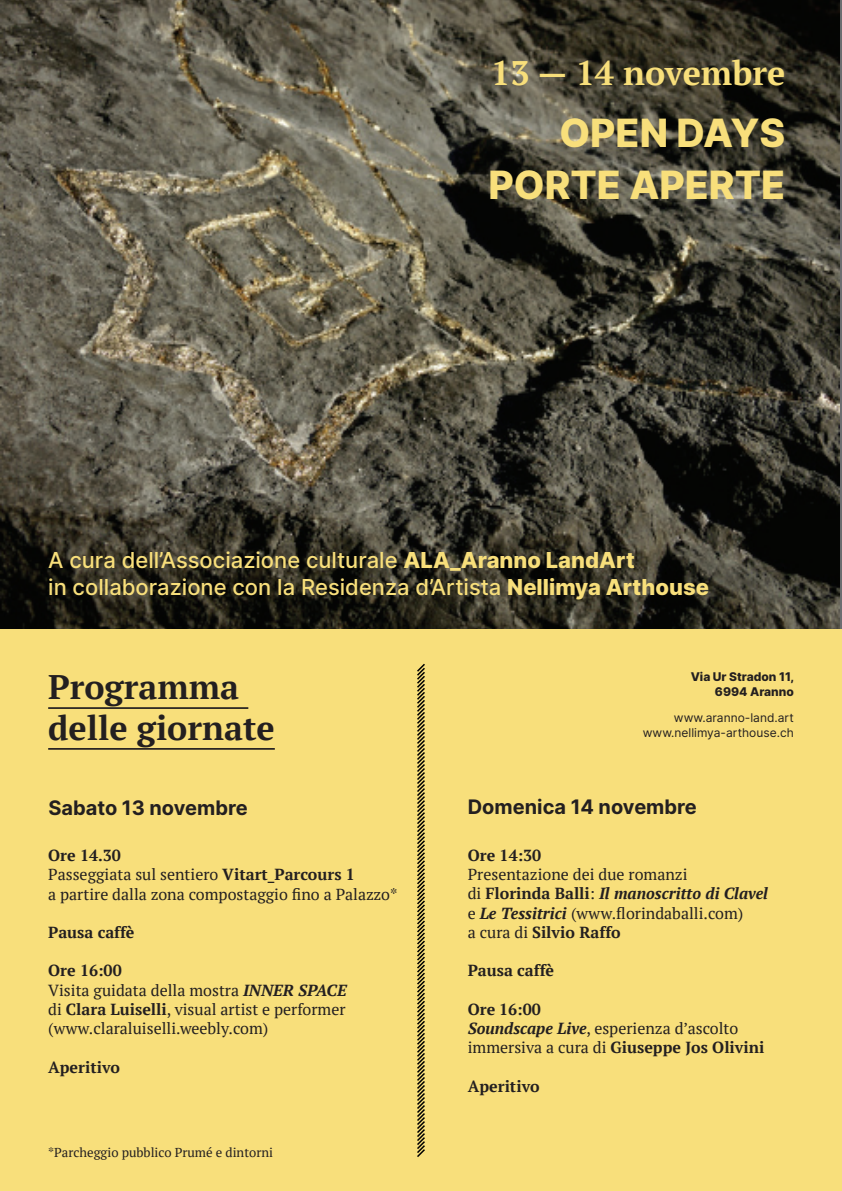
<style>
.page{position:relative;width:842px;height:1191px;background:#fff}
.page>*{position:absolute;margin:0;border:0;box-sizing:border-box;transform-origin:0 0}
.t1{font:800 39px/52px "Inter";color:#f8df7b;text-align:right}
.t2{font:700 34px/40.8px "PT Serif";color:#231f20}
.t3{font:700 34px "PT Serif";color:#f8df7b}
.t4{font:500 22px/27px "Inter";color:#f8df7b}
.t5{font:700 20px "Inter";color:#231f20}
.t6{font:16px/19.2px "PT Serif";color:#231f20}
.t7{font:700 16px "PT Serif";color:#231f20}
.t8{font:13px "PT Serif";color:#231f20}
.t9{font:12px/14.4px "Inter";color:#231f20;text-align:right}
.t10{font:800 12px/14.4px "Inter";color:#231f20;text-align:right}
.s1{font-weight:800}
.s2{font-weight:700}
.s3{font-weight:700;font-style:italic}
</style>
<div class="page">
<img style="left:0;top:0;width:840px;height:630px">
<div style="left:0;top:630px;width:842px;height:561px;background:#f8df7b"></div>
<hr style="left:48px;top:707px;width:200px;height:2px;background:#231f20">
<hr style="left:48px;top:748px;width:227px;height:1px;background:#231f20">
<svg style="left:417px;top:663px;width:8px;height:494px"></svg>
<h2 class="t3" style="left:491px;top:50px;width:296px">13 — 14 novembre</h2>
<h1 class="t1" style="left:488px;top:106px;width:298px">OPEN DAYS<br>PORTE APERTE</h1>
<h3 class="t4" style="left:48px;top:546px;width:662px">A cura dell’Associazione culturale <span class="s1">ALA_Aranno LandArt<br></span>in collaborazione con la Residenza d’Artista <span class="s1">Nellimya Arthouse</span></h3>
<h2 class="t2" style="left:48px;top:666px;width:228px">Programma delle giornate</h2>
<p class="t10" style="left:691px;top:669px;width:105px">Via Ur Stradon 11,<br>6994 Aranno</p>
<p class="t9" style="left:643px;top:710px;width:152px">www.aranno-land.art www.nellimya-arthouse.ch</p>
<p class="t5" style="left:48px;top:792px;width:201px">Sabato 13 novembre</p>
<p class="t5" style="left:468px;top:792px;width:231px">Domenica 14 novembre</p>
<p class="t6" style="left:48px;top:845px;width:351px"><span class="s2">Ore 14.30<br></span>Passeggiata sul sentiero <span class="s2">Vitart_Parcours 1<br></span>a partire dalla zona compostaggio fino a Palazzo*</p>
<p class="t7" style="left:48px;top:921px;width:88px">Pausa caffè</p>
<p class="t6" style="left:48px;top:961px;width:300px"><span class="s2">Ore 16:00<br></span>Visita guidata della mostra <span class="s3">INNER SPACE </span>di <span class="s2">Clara Luiselli</span>, visual artist e performer (www.claraluiselli.weebly.com)</p>
<p class="t7" style="left:48px;top:1056px;width:73px">Aperitivo</p>
<p class="t7" style="left:468px;top:844px;width:75px">Ore 14:30</p>
<p class="t6" style="left:468px;top:865px;width:302px">Presentazione dei due romanzi<br>di <span class="s2">Florinda Balli</span>: <span class="s3">Il manoscritto di Clavel </span>e <span class="s3">Le Tessitrici</span> (www.florindaballi.com)<br>a cura di <span class="s2">Silvio Raffo</span></p>
<p class="t7" style="left:468px;top:960px;width:88px">Pausa caffè</p>
<p class="t6" style="left:468px;top:999px;width:298px"><span class="s2">Ore 16:00<br></span><span class="s3">Soundscape Live</span>, esperienza d’ascolto immersiva a cura di <span class="s2">Giuseppe Jos Olivini</span></p>
<p class="t7" style="left:468px;top:1075px;width:73px">Aperitivo</p>
<p class="t8" style="left:48px;top:1144px;width:226px">*Parcheggio pubblico Prumé e dintorni</p>
</div>
